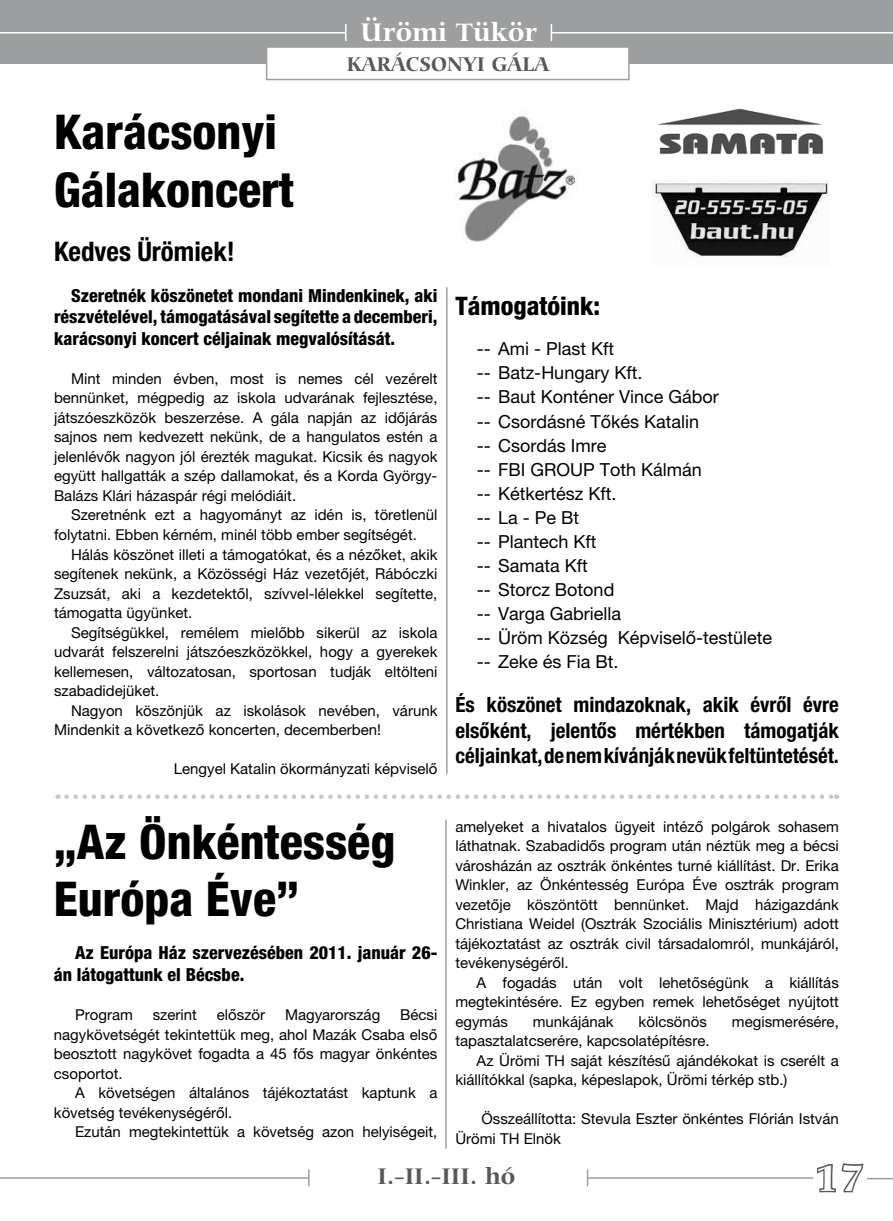
<style>
.page{position:relative;width:893px;height:1221px;background:#fff}
.page>*{position:absolute;margin:0;border:0;box-sizing:border-box;transform-origin:0 0}
.t1{font:800 condensed 48px/57.6px "Helvetica Neue";color:#000}
.t2{font:39px "Carmina HU Bold";color:#fff}
.t3{font:700 condensed 27px "Helvetica Neue";color:#000}
.t4{font:27px "Carmina HU Bold";color:#fff}
.t5{font:800 condensed 25.5px "Helvetica Neue";color:#000}
.t6{font:24px "Carmina HU Bold";color:#58585a}
.t7{font:700 condensed 21px/25.2px "Helvetica Neue";color:#000;text-align:justify}
.t8{font:21px "Carmina HU Bold";color:#58585a}
.t9{font:18px/24px "Helvetica Neue";color:#000}
.t10{font:800 condensed 18px/21.6px "Helvetica Neue";color:#000;text-align:justify}
.t11{font:15px/19.5px "Helvetica Neue";color:#000;text-align:justify}
</style>
<div class="page">
<div style="left:0;top:0;width:893px;height:64px;background:#9c9e9f"></div>
<div style="left:267px;top:47px;width:362px;height:33px;background:#fff"></div>
<div style="left:266px;top:46px;width:364px;height:34px;border:2px solid #9c9e9f"></div>
<hr style="left:552px;top:32px;width:341px;height:1px;background:#fff">
<hr style="left:0;top:32px;width:345px;height:1px;background:#fff">
<svg style="left:345px;top:24px;width:1px;height:17px"></svg>
<svg style="left:551px;top:24px;width:1px;height:17px"></svg>
<hr style="left:0;top:1177px;width:309px;height:1px;background:#9c9e9f">
<svg style="left:308px;top:1169px;width:2px;height:17px"></svg>
<svg style="left:817px;top:1163px;width:47px;height:30px"></svg>
<hr style="left:588px;top:1177px;width:225px;height:1px;background:#9c9e9f">
<svg style="left:587px;top:1169px;width:1px;height:17px"></svg>
<hr style="left:867px;top:1177px;width:26px;height:2px;background:#9c9e9f">
<hr style="left:446px;top:287px;width:1px;height:487px;background:#707172">
<img style="left:454px;top:114px;width:123px;height:128px">
<img style="left:658px;top:108px;width:165px;height:47px">
<svg style="left:66px;top:794px;width:771px;height:5px"></svg>
<hr style="left:446px;top:819px;width:1px;height:329px;background:#707172">
<img style="left:653px;top:180px;width:176px;height:77px">
<h3 class="t4" style="left:360px;top:16px;width:178px">ÜRÖMI TÜKÖR</h3>
<h3 class="t8" style="left:347px;top:52px;width:204px">KARÁCSONYI GÁLA</h3>
<h1 class="t1" style="left:54px;top:103px;width:242px">Karácsonyi<br>Gálakoncert</h1>
<h3 class="t3" style="left:54px;top:234px;width:182px">Kedves Ürömiek!</h3>
<p class="t10" style="left:54px;top:284px;width:385px;text-indent:17px">Szeretnék köszönetet mondani Mindenkinek, aki részvételével, támogatásával segítette a decemberi, karácsonyi koncert céljainak megvalósítását.</p>
<p class="t11" style="left:54px;top:368px;width:385px;text-indent:17px">Mint minden évben, most is nemes cél vezérelt bennünket, mégpedig az iskola udvarának fejlesztése, játszóeszközök beszerzése. A gála napján az idôjárás sajnos nem kedvezett nekünk, de a hangulatos estén a jelenlévôk nagyon jól érezték magukat. Kicsik és nagyok együtt hallgatták a szép dallamokat, és a Korda György-Balázs Klári házaspár régi melódiáit.</p>
<p class="t11" style="left:54px;top:505px;width:385px;text-indent:17px">Szeretnénk ezt a hagyományt az idén is, töretlenül folytatni. Ebben kérném, minél több ember segítségét.</p>
<p class="t11" style="left:54px;top:544px;width:385px;text-indent:17px">Hálás köszönet illeti a támogatókat, és a nézôket, akik segítenek nekünk, a Közösségi Ház vezetôjét, Rábóczki Zsuzsát, aki a kezdetektôl, szívvel-lélekkel segítette, támogatta ügyünket.</p>
<p class="t11" style="left:54px;top:622px;width:385px;text-indent:17px">Segítségükkel, remélem mielôbb sikerül az iskola udvarát felszerelni játszóeszközökkel, hogy a gyerekek kellemesen, változatosan, sportosan tudják eltölteni szabadidejüket.</p>
<p class="t11" style="left:54px;top:700px;width:385px;text-indent:17px">Nagyon köszönjük az iskolások nevében, várunk<br>Mindenkit a következô koncerten, decemberben!</p>
<p class="t11" style="left:174px;top:758px;width:265px">Lengyel Katalin ökormányzati képviselô</p>
<h1 class="t1" style="left:54px;top:811px;width:343px">„Az Önkéntesség<br>Európa Éve”</h1>
<p class="t10" style="left:54px;top:941px;width:385px;text-indent:21px">Az Európa Ház szervezésében 2011. január 26- án látogattunk el Bécsbe.</p>
<p class="t11" style="left:75px;top:1004px;width:59px">Program</p>
<p class="t11" style="left:153px;top:1004px;width:46px">szerint</p>
<p class="t11" style="left:217px;top:1004px;width:50px">elôször</p>
<p class="t11" style="left:285px;top:1004px;width:97px">Magyarország</p>
<p class="t11" style="left:54px;top:1004px;width:385px;text-indent:346px">Bécsi nagykövetségét tekintettük meg, ahol Mazák Csaba elsô beosztott nagykövet fogadta a 45 fôs magyar önkéntes csoportot.</p>
<p class="t11" style="left:54px;top:1082px;width:385px;text-indent:21px">A követségen általános tájékoztatást kaptunk a követség tevékenységérôl.</p>
<p class="t11" style="left:75px;top:1121px;width:364px">Ezután megtekintettük a követség azon helyiségeit,</p>
<h3 class="t5" style="left:455px;top:290px;width:146px">Támogatóink:</h3>
<p class="t9" style="left:477px;top:337px;width:297px">-- Ami - Plast Kft<br>-- Batz-Hungary Kft.<br>-- Baut Konténer Vince Gábor<br>-- Csordásné Tôkés Katalin<br>-- Csordás Imre<br>-- FBI GROUP Toth Kálmán<br>-- Kétkertész Kft.<br>-- La - Pe Bt<br>-- Plantech Kft<br>-- Samata Kft<br>-- Storcz Botond<br>-- Varga Gabriella<br>-- Üröm Község Képviselô-testülete -- Zeke és Fia Bt.</p>
<h3 class="t7" style="left:455px;top:692px;width:385px">És köszönet mindazoknak, akik évrôl évre elsôként, jelentôs mértékben támogatják céljainkat, de nem kívánják nevük feltüntetését.</h3>
<p class="t11" style="left:455px;top:816px;width:385px">amelyeket a hivatalos ügyeit intézô polgárok sohasem láthatnak. Szabadidôs program után néztük meg a bécsi városházán az osztrák önkéntes turné kiállítást. Dr. Erika Winkler, az Önkéntesség Európa Éve osztrák program vezetôje köszöntött bennünket. Majd házigazdánk Christiana Weidel (Osztrák Szociális Minisztérium) adott tájékoztatást az osztrák civil társadalomról, munkájáról, tevékenységérôl.</p>
<p class="t11" style="left:455px;top:972px;width:385px;text-indent:21px">A fogadás után volt lehetôségünk a kiállítás megtekintésére. Ez egyben remek lehetôséget nyújtott egymás</p>
<p class="t11" style="left:533px;top:1011px;width:82px">munkájának</p>
<p class="t11" style="left:639px;top:1011px;width:70px">kölcsönös</p>
<p class="t11" style="left:732px;top:1011px;width:108px">megismerésére,</p>
<p class="t11" style="left:455px;top:1030px;width:256px">tapasztalatcserére, kapcsolatépítésre.</p>
<p class="t11" style="left:477px;top:1050px;width:364px">Az Ürömi TH saját készítésû ajándékokat is cserélt a</p>
<p class="t11" style="left:455px;top:1069px;width:334px">kiállítókkal (sapka, képeslapok, Ürömi térkép stb.)</p>
<p class="t11" style="left:455px;top:1108px;width:385px;text-indent:26px">Összeállította: Stevula Eszter önkéntes Flórián István<br>Ürömi TH Elnök</p>
<h3 class="t6" style="left:377px;top:1161px;width:139px">I.-II.-III. HÓ</h3>
<h2 class="t2" style="left:814px;top:1154px;width:51px">17</h2>
</div>
